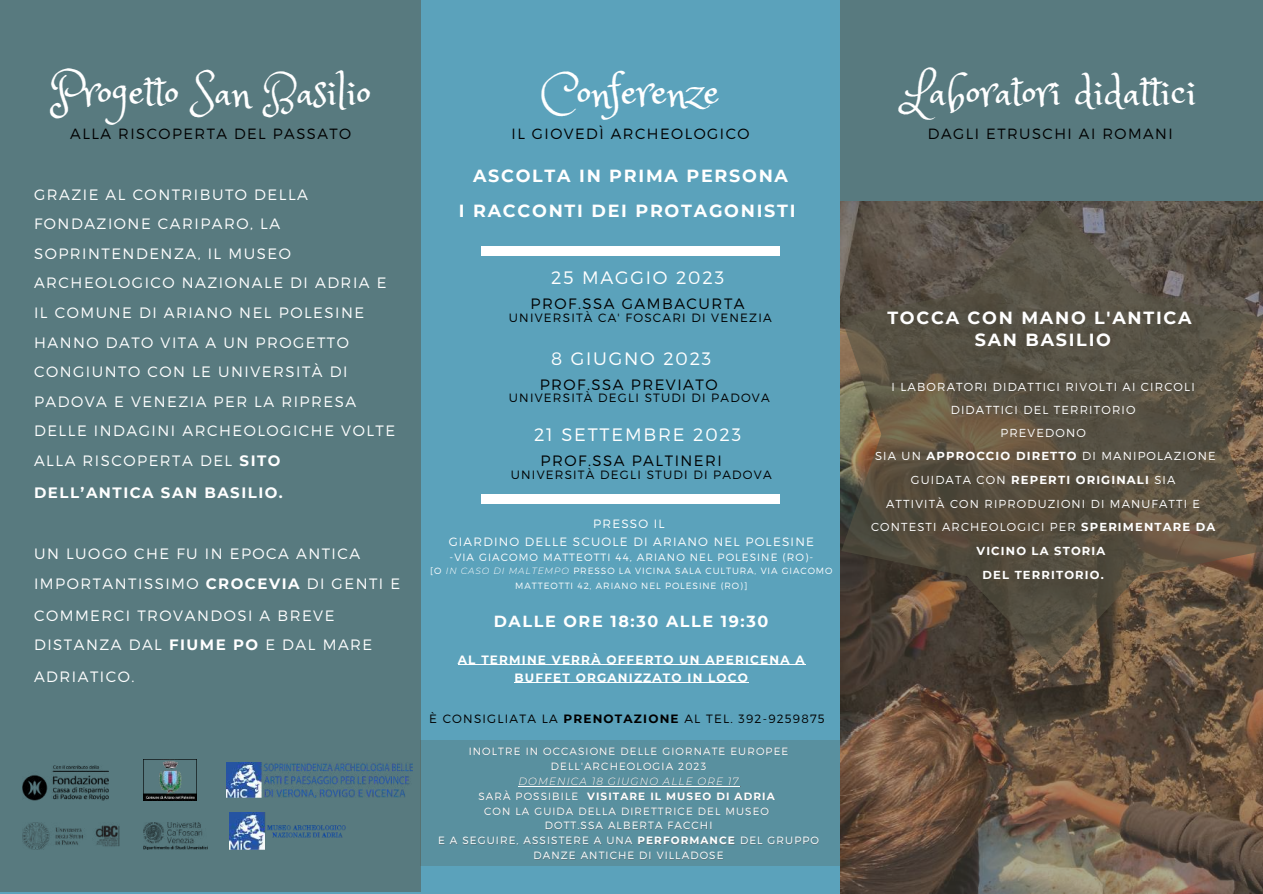
<style>
.page{position:relative;width:1263px;height:894px;background:#fff}
.page>*{position:absolute;margin:0;border:0;box-sizing:border-box;transform-origin:0 0}
.t1{font:43.8px "Princess Sofia";color:#fff}
.t2{font:300 18px "Montserrat";letter-spacing:.1em;color:#fff}
.t3{font:700 17.55px/22.2px "Montserrat";letter-spacing:.1em;color:#fff;text-align:center}
.t4{font:700 16.05px "Montserrat";letter-spacing:.1em;color:#fff}
.t5{font:300 15px/29.5px "Montserrat";letter-spacing:.1em;color:#fff}
.t6{font:300 15px "Montserrat";letter-spacing:.1em;color:#000}
.t7{font:700 15px "Montserrat";letter-spacing:.1em;color:#fff}
.t8{font:300 14.85px "Montserrat";letter-spacing:.1em;color:#000}
.t9{font:300 12px "Montserrat";letter-spacing:.1em;color:#000}
.t10{font:700 12px/18px "Montserrat";letter-spacing:.1em;color:#fff;text-align:center}
.t11{font:300 12px "Montserrat";letter-spacing:.1em;color:#fdfdfe}
.t12{font:300 12px "Montserrat";letter-spacing:.1em;color:#fff}
.t13{font:300 11.55px/23.5px "Montserrat";letter-spacing:.1em;color:#fff;text-align:center}
.t14{font:300 10.5px/14.9px "Montserrat";letter-spacing:.1em;color:#fff;text-align:center}
.t15{font:300 10.5px "Montserrat";letter-spacing:.1em;color:#fdfdfe}
.t16{font:300 9px/14.2px "Montserrat";letter-spacing:.1em;color:#fdfdfe;text-align:center}
.s1{font-weight:700}
.s2{font-style:italic}
</style>
<div class="page">
<div style="left:0;top:0;width:1263px;height:893px;background:#5ba2bb"></div>
<div style="left:481px;top:494px;width:298px;height:9px;background:#fff"></div>
<div style="left:421px;top:740px;width:420px;height:125px;background:#59909f"></div>
<svg style="left:840px;top:0;width:423px;height:893px;background:#60655f"></svg>
<div style="left:0;top:0;width:421px;height:891px;background:#587a7f"></div>
<img style="left:227px;top:762px;width:186px;height:35px">
<img style="left:22px;top:822px;width:97px;height:27px">
<img style="left:22px;top:765px;width:87px;height:35px">
<img style="left:144px;top:759px;width:53px;height:40px">
<img style="left:230px;top:812px;width:116px;height:37px">
<img style="left:144px;top:822px;width:64px;height:27px">
<div style="left:481px;top:246px;width:298px;height:9px;background:#fff"></div>
<svg style="left:841px;top:201px;width:422px;height:466px;background:#5b5142"></svg>
<hr style="left:518px;top:785px;width:222px;height:1px;background:#fff">
<hr style="left:458px;top:664px;width:348px;height:1px;background:#fff">
<hr style="left:514px;top:682px;width:235px;height:1px;background:#fff">
<h1 class="t1" style="left:50px;top:63px;width:323px">Progetto San Basilio</h1>
<p class="t8" style="left:70px;top:124px;width:282px">ALLA RISCOPERTA DEL PASSATO</p>
<p class="t5" style="left:34px;top:179px;width:363px">GRAZIE AL CONTRIBUTO DELLA<br>FONDAZIONE CARIPARO, LA<br>SOPRINTENDENZA, IL MUSEO<br>ARCHEOLOGICO NAZIONALE DI ADRIA E<br>IL COMUNE DI ARIANO NEL POLESINE<br>HANNO DATO VITA A UN PROGETTO<br>CONGIUNTO CON LE UNIVERSITÀ DI<br>PADOVA E VENEZIA PER LA RIPRESA<br>DELLE INDAGINI ARCHEOLOGICHE VOLTE<br>ALLA RISCOPERTA DEL <span class="s1">SITO</span></p>
<p class="t7" style="left:34px;top:483px;width:250px">DELL’ANTICA SAN BASILIO.</p>
<p class="t5" style="left:34px;top:538px;width:368px">UN LUOGO CHE FU IN EPOCA ANTICA<br>IMPORTANTISSIMO <span class="s1">CROCEVIA</span> DI GENTI E</p>
<p class="t5" style="left:34px;top:599px;width:340px">COMMERCI TROVANDOSI A BREVE<br>DISTANZA DAL <span class="s1">FIUME PO</span> E DAL MARE</p>
<p class="t5" style="left:34px;top:660px;width:102px">ADRIATICO.</p>
<h1 class="t1" style="left:541px;top:63px;width:180px">Conferenze</h1>
<p class="t8" style="left:512px;top:124px;width:239px">IL GIOVEDÌ ARCHEOLOGICO</p>
<p class="t3" style="left:459px;top:158px;width:338px;line-height:34.8px">ASCOLTA IN PRIMA PERSONA<br>I RACCONTI DEI PROTAGONISTI</p>
<p class="t2" style="left:551px;top:266px;width:175px">25 MAGGIO 2023</p>
<p class="t6" style="left:531px;top:294px;width:215px">PROF.SSA GAMBACURTA</p>
<p class="t9" style="left:509px;top:310px;width:264px">UNIVERSITÀ CA' FOSCARI DI VENEZIA</p>
<p class="t2" style="left:551px;top:346px;width:162px">8 GIUGNO 2023</p>
<p class="t6" style="left:540px;top:374px;width:179px">PROF.SSA PREVIATO</p>
<p class="t9" style="left:509px;top:389px;width:262px">UNIVERSITÀ DEGLI STUDI DI PADOVA</p>
<p class="t2" style="left:534px;top:423px;width:209px">21 SETTEMBRE 2023</p>
<p class="t9" style="left:511px;top:466px;width:262px">UNIVERSITÀ DEGLI STUDI DI PADOVA</p>
<p class="t6" style="left:541px;top:451px;width:183px">PROF.SSA PALTINERI</p>
<p class="t12" style="left:593px;top:516px;width:73px">PRESSO IL</p>
<p class="t11" style="left:449px;top:533px;width:367px">GIARDINO DELLE SCUOLE DI ARIANO NEL POLESINE</p>
<p class="t15" style="left:449px;top:550px;width:365px">-VIA GIACOMO MATTEOTTI 44, ARIANO NEL POLESINE (RO)-</p>
<p class="t16" style="left:430px;top:563px;width:404px">[O <span class="s2">IN CASO DI MALTEMPO</span> PRESSO LA VICINA SALA CULTURA, VIA GIACOMO<br>MATTEOTTI 42, ARIANO NEL POLESINE (RO)]</p>
<p class="t4" style="left:494px;top:611px;width:276px">DALLE ORE 18:30 ALLE 19:30</p>
<p class="t10" style="left:458px;top:650px;width:348px">AL TERMINE VERRÀ OFFERTO UN APERICENA A<br>BUFFET ORGANIZZATO IN LOCO</p>
<p class="t9" style="left:429px;top:711px;width:397px">È CONSIGLIATA LA <span class="s1">PRENOTAZIONE</span> AL TEL. 392-9259875</p>
<p class="t14" style="left:469px;top:743px;width:321px">INOLTRE IN OCCASIONE DELLE GIORNATE EUROPEE<br>DELL'ARCHEOLOGIA 2023</p>
<p class="t14" style="left:438px;top:772px;width:382px"><span class="s2">DOMENICA 18 GIUGNO ALLE ORE 17<br></span>SARÀ POSSIBILE <span class="s1">VISITARE IL MUSEO DI ADRIA<br></span>CON LA GUIDA DELLA DIRETTRICE DEL MUSEO<br>DOTT.SSA ALBERTA FACCHI<br>E A SEGUIRE, ASSISTERE A UNA <span class="s1">PERFORMANCE</span> DEL GRUPPO DANZE ANTICHE DI VILLADOSE</p>
<h1 class="t1" style="left:904px;top:63px;width:294px">Laboratori didattici</h1>
<p class="t8" style="left:928px;top:124px;width:246px">DAGLI ETRUSCHI AI ROMANI</p>
<p class="t3" style="left:887px;top:306px;width:306px">TOCCA CON MANO L'ANTICA<br>SAN BASILIO</p>
<p class="t13" style="left:871px;top:374px;width:346px">I LABORATORI DIDATTICI RIVOLTI AI CIRCOLI<br>DIDATTICI DEL TERRITORIO<br>PREVEDONO<br>SIA UN <span class="s1">APPROCCIO DIRETTO</span> DI MANIPOLAZIONE<br>GUIDATA CON <span class="s1">REPERTI ORIGINALI</span> SIA<br>ATTIVITÀ CON RIPRODUZIONI DI MANUFATTI E<br>CONTESTI ARCHEOLOGICI PER <span class="s1">SPERIMENTARE DA<br>VICINO LA STORIA<br>DEL TERRITORIO.</span></p>
</div>
